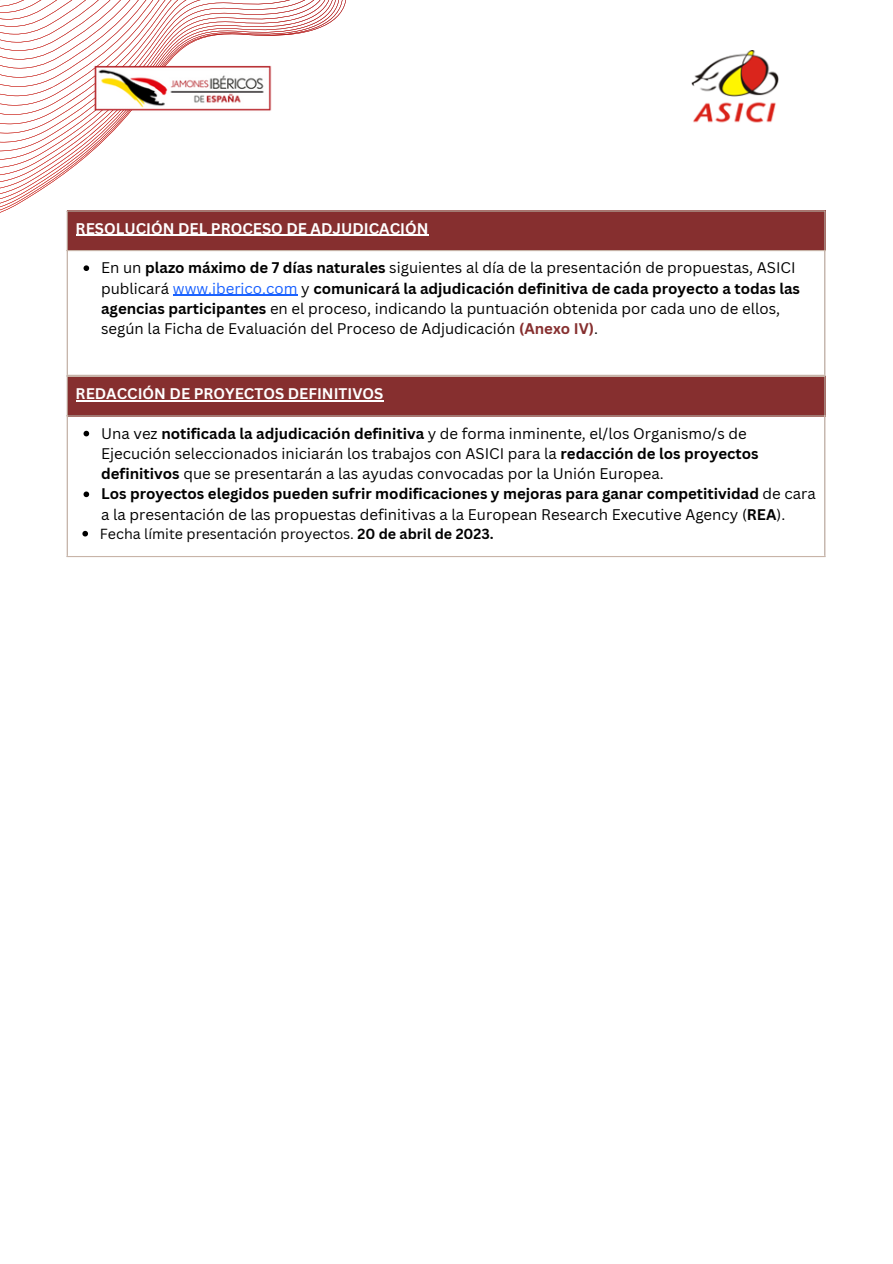
<style>
.page{position:relative;width:893px;height:1264px;background:#fff}
.page>*{position:absolute;margin:0;border:0;box-sizing:border-box;transform-origin:0 0}
.t1{font:15px/20.2px "Canva Sans";color:#000}
.t2{font:700 15px "Canva Sans";color:#fff}
.t3{font:14.25px "Canva Sans";color:#000}
.s1{font-weight:700}
.s2{color:#1a62ff}
.s3{font-weight:700;color:#862f2f}
</style>
<div class="page">
<div style="left:67px;top:376px;width:758px;height:40px;background:#862f2f"></div>
<hr style="left:76px;top:400px;width:307px;height:1px;background:#fff">
<svg style="left:83px;top:431px;width:6px;height:5px"></svg>
<svg style="left:83px;top:491px;width:6px;height:6px"></svg>
<svg style="left:82px;top:531px;width:6px;height:5px"></svg>
<hr style="left:67px;top:377px;width:1px;height:179px;background:#c8b4a8">
<hr style="left:824px;top:377px;width:1px;height:179px;background:#c8b4a8">
<hr style="left:67px;top:376px;width:758px;height:1px;background:#c8b4a8">
<hr style="left:67px;top:415px;width:758px;height:1px;background:#c8b4a8">
<hr style="left:67px;top:556px;width:758px;height:1px;background:#c8b4a8">
<svg style="left:0;top:0;width:346px;height:251px"></svg>
<img style="left:69px;top:42px;width:228px;height:94px">
<img style="left:691px;top:50px;width:88px;height:73px">
<div style="left:67px;top:211px;width:758px;height:40px;background:#862f2f"></div>
<hr style="left:76px;top:235px;width:352px;height:1px;background:#fff">
<svg style="left:83px;top:265px;width:6px;height:6px"></svg>
<hr style="left:173px;top:294px;width:124px;height:2px;background:#1a62ff">
<hr style="left:67px;top:212px;width:1px;height:163px;background:#c8b4a8">
<hr style="left:824px;top:212px;width:1px;height:163px;background:#c8b4a8">
<hr style="left:67px;top:210px;width:758px;height:2px;background:#c8b4a8">
<hr style="left:67px;top:250px;width:758px;height:1px;background:#c8b4a8">
<hr style="left:67px;top:375px;width:758px;height:1px;background:#c8b4a8">
<p class="t2" style="left:76px;top:218px;width:354px">RESOLUCIÓN DEL PROCESO DE ADJUDICACIÓN</p>
<p class="t1" style="left:101px;top:257px;width:700px">En un <span class="s1">plazo máximo de 7 días naturales</span> siguientes al día de la presentación de propuestas, ASICI publicará <span class="s2">www.iberico.com</span> y <span class="s1">comunicará la adjudicación definitiva de cada proyecto a todas las agencias participantes</span> en el proceso, indicando la puntuación obtenida por cada uno de ellos, según la Ficha de Evaluación del Proceso de Adjudicación <span class="s3">(Anexo IV)</span>.</p>
<p class="t2" style="left:76px;top:383px;width:309px">REDACCIÓN DE PROYECTOS DEFINITIVOS</p>
<p class="t1" style="left:101px;top:422px;width:716px">Una vez <span class="s1">notificada la adjudicación definitiva</span> y de forma inminente, el/los Organismo/s de Ejecución seleccionados iniciarán los trabajos con ASICI para la <span class="s1">redacción de los proyectos definitivos</span> que se presentarán a las ayudas convocadas por la Unión Europea.<br><span class="s1">Los proyectos elegidos pueden sufrir modificaciones y mejoras para ganar competitividad</span> de cara a la presentación de las propuestas definitivas a la European Research Executive Agency (<span class="s1">REA</span>).</p>
<p class="t3" style="left:100px;top:523px;width:395px">Fecha límite presentación proyectos. <span class="s1">20 de abril de 2023.</span></p>
</div>
